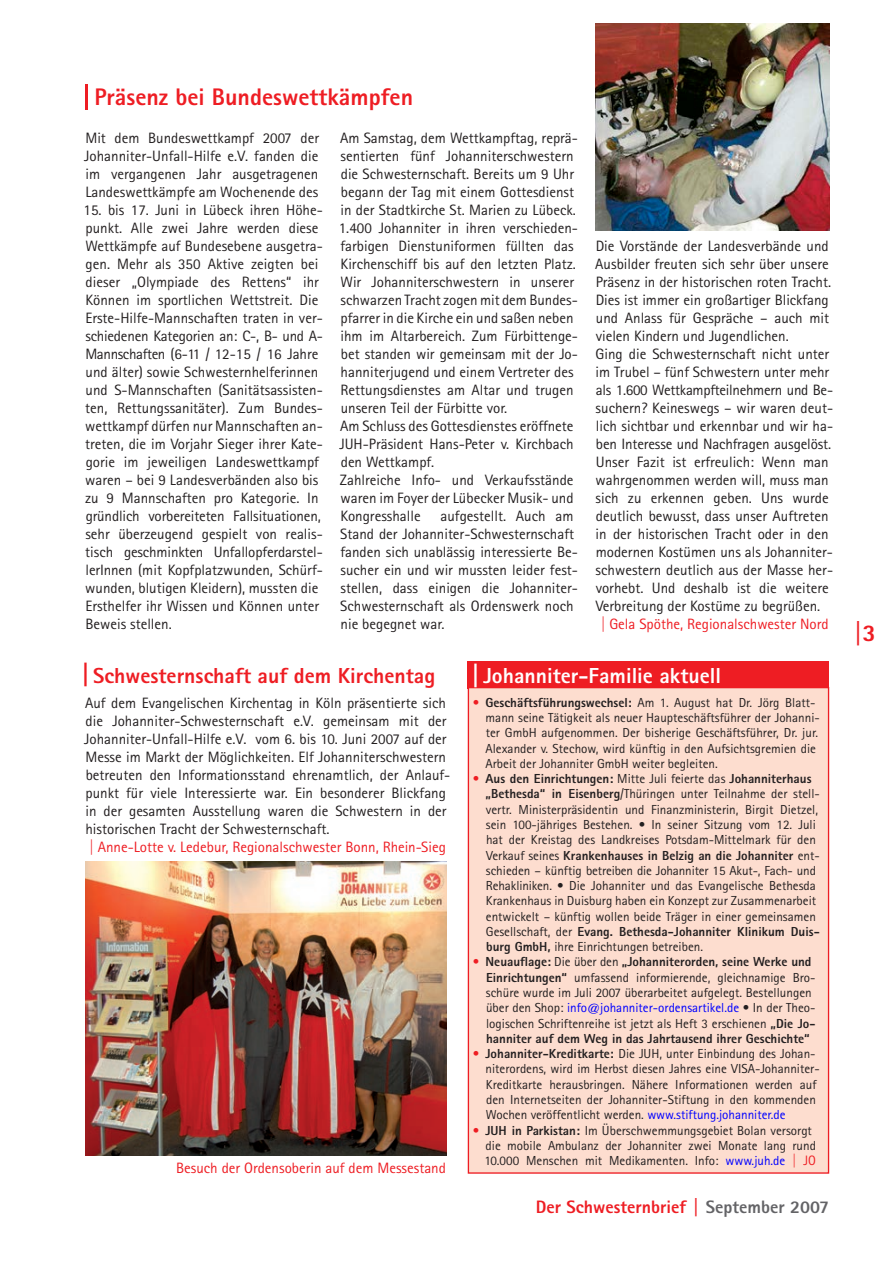
<style>
.page{position:relative;width:893px;height:1263px;background:#fff}
.page>*{position:absolute;margin:0;border:0;box-sizing:border-box;transform-origin:0 0}
.t1{font:800 24px "Agfa Rotis Sans Serif";color:#ee1d23}
.t2{font:800 24px "Agfa Rotis Sans Serif";color:#ee1d23;scale:1.5 1}
.t3{font:800 21.75px "Agfa Rotis Sans Serif";color:#ee1d23}
.t4{font:800 21.75px "Agfa Rotis Sans Serif";color:#fff}
.t5{font:800 18px "Agfa Rotis Sans Serif";color:#ee1d23}
.t6{font:15px/18px "Agfa Rotis Sans Serif";color:#231f20}
.t7{font:15px "Agfa Rotis Sans Serif";color:#ee1d23}
.t8{font:15px "Agfa Rotis Sans Serif";letter-spacing:-.02em;color:#231f20}
.t9{font:13.05px/15.3px "Agfa Rotis Sans Serif";color:#231f20}
.s1{font-size:25.5px}
.s2{font-size:23.25px}
.s3{font-size:15.15px}
.s4{color:#ee1d23}
.s5{font-weight:800}
.s6{color:#00f}
.s7{font-size:13.65px;color:#ee1d23}
.s8{color:#636366}
</style>
<div class="page">
<img style="left:85px;top:861px;width:361px;height:294px">
<div style="left:468px;top:661px;width:361px;height:28px;background:#ee1d23"></div>
<div style="left:467px;top:686px;width:363px;height:488px;background:#fdddcf"></div>
<img style="left:595px;top:23px;width:234px;height:207px">
<h1 class="t1" style="left:78px;top:82px;width:337px"><span class="s1">|</span>Präsenz bei Bundeswettkämpfen</h1>
<p class="t6" style="left:339px;top:129px;width:241px">Am Samstag, dem Wettkampftag, reprä&shy;sentierten fünf Johanniterschwestern die Schwesternschaft. Bereits um 9 Uhr begann der Tag mit einem Gottesdienst in der Stadtkirche St. Marien zu Lübeck.<br>1.400 Johanniter in ihren verschieden&shy;farbigen Dienstuniformen füllten das Kirchenschiff bis auf den letzten Platz.<br>Wir Johanniterschwestern in unserer schwarzen Tracht zogen mit dem Bundes&shy;pfarrer in die Kirche ein und saßen neben ihm im Altarbereich. Zum Fürbittenge&shy;bet standen wir gemeinsam mit der Jo&shy;hanniterjugend und einem Vertreter des Rettungsdienstes am Altar und trugen unseren Teil der Fürbitte vor.<br>Am Schluss des Gottesdienstes eröffnete JUH-Präsident Hans-Peter v. Kirchbach den Wettkampf.<br>Zahlreiche Info- und Verkaufsstände waren im Foyer der Lübecker Musik- und Kongresshalle</p>
<p class="t6" style="left:84px;top:129px;width:236px;text-align:justify">Mit dem Bundeswettkampf 2007 der Johanniter-Unfall-Hilfe e.V. fanden die im vergangenen Jahr ausgetragenen Landeswettkämpfe am Wochenende des</p>
<p class="t6" style="left:84px;top:201px;width:241px">15. bis 17. Juni in Lübeck ihren Höhe&shy;punkt. Alle zwei Jahre werden diese Wettkämpfe auf Bundesebene ausgetra&shy;gen. Mehr als 350 Aktive zeigten bei dieser „Olympiade des Rettens“ ihr Können im sportlichen Wettstreit. Die Erste-Hilfe-Mannschaften traten in ver&shy;schiedenen Kategorien an: C-, B- und A-Mannschaften (6-11 / 12-15 / 16 Jahre und älter) sowie Schwesternhelferinnen und S-Mannschaften (Sanitätsassisten&shy;ten, Rettungssanitäter). Zum Bundes&shy;wettkampf dürfen nur Mannschaften an&shy;treten, die im Vorjahr Sieger ihrer Kate&shy;gorie im jeweiligen Landeswettkampf waren – bei 9 Landesverbänden also bis zu 9 Mannschaften pro Kategorie. In gründlich vorbereiteten Fallsituationen, sehr überzeugend gespielt von realis&shy;tisch geschminkten Unfallopferdarstel&shy;lerInnen (mit Kopfplatzwunden, Schürf&shy;wunden, blutigen Kleidern), mussten die Ersthelfer ihr Wissen und Können unter Beweis stellen.</p>
<h2 class="t3" style="left:78px;top:661px;width:359px"><span class="s2">|</span>Schwesternschaft auf dem Kirchentag</h2>
<p class="t6" style="left:596px;top:237px;width:235px">Die Vorstände der Landesverbände und</p>
<p class="t6" style="left:595px;top:255px;width:235px">Ausbilder freuten sich sehr über unsere</p>
<p class="t6" style="left:596px;top:273px;width:237px">Präsenz in der historischen roten Tracht.</p>
<p class="t6" style="left:596px;top:291px;width:234px">Dies ist immer ein großartiger Blickfang</p>
<p class="t6" style="left:596px;top:309px;width:235px">und Anlass für Gespräche – auch mit</p>
<p class="t6" style="left:596px;top:327px;width:195px">vielen Kindern und Jugendlichen.</p>
<p class="t6" style="left:596px;top:345px;width:235px">Ging die Schwesternschaft nicht unter</p>
<p class="t6" style="left:596px;top:363px;width:235px">im Trubel – fünf Schwestern unter mehr</p>
<p class="t8" style="left:596px;top:381px;width:239px">als 1.600 Wettkampfteilnehmern und Be-</p>
<p class="t6" style="left:596px;top:399px;width:239px">suchern? Keineswegs – wir waren deut-</p>
<p class="t6" style="left:596px;top:417px;width:239px">lich sichtbar und erkennbar und wir ha-</p>
<p class="t6" style="left:596px;top:435px;width:237px">ben Interesse und Nachfragen ausgelöst.</p>
<p class="t6" style="left:596px;top:453px;width:234px">Unser Fazit ist erfreulich: Wenn man</p>
<p class="t6" style="left:596px;top:471px;width:235px">wahrgenommen werden will, muss man</p>
<p class="t6" style="left:596px;top:489px;width:235px">sich zu erkennen geben. Uns wurde</p>
<p class="t6" style="left:596px;top:507px;width:234px">deutlich bewusst, dass unser Auftreten</p>
<p class="t6" style="left:596px;top:525px;width:235px">in der historischen Tracht oder in den</p>
<p class="t6" style="left:596px;top:543px;width:239px">modernen Kostümen uns als Johanniter-</p>
<p class="t6" style="left:596px;top:561px;width:239px">schwestern deutlich aus der Masse her-</p>
<p class="t6" style="left:596px;top:579px;width:235px">vorhebt. Und deshalb ist die weitere</p>
<p class="t6" style="left:596px;top:597px;width:226px">Verbreitung der Kostüme zu begrüßen.</p>
<p class="t7" style="left:601px;top:615px;width:230px"><span class="s3">|</span> Gela Spöthe, Regionalschwester Nord</p>
<p class="t6" style="left:340px;top:507px;width:239px;text-indent:100px">aufgestellt. Auch am Stand der Johanniter-Schwesternschaft fanden sich unablässig interessierte Be&shy;sucher ein und wir mussten leider fest&shy;stellen, dass einigen die Johanniter-Schwesternschaft als Ordenswerk noch nie begegnet war.</p>
<h2 class="t4" style="left:468px;top:662px;width:255px"><span class="s2">|</span>Johanniter-Familie aktuell</h2>
<p class="t6" style="left:85px;top:693px;width:362px">Auf dem Evangelischen Kirchentag in Köln präsentierte sich</p>
<p class="t6" style="left:86px;top:711px;width:362px">die Johanniter-Schwesternschaft e.V. gemeinsam mit der</p>
<p class="t6" style="left:84px;top:729px;width:364px">Johanniter-Unfall-Hilfe e.V. vom 6. bis 10. Juni 2007 auf der</p>
<p class="t6" style="left:85px;top:747px;width:362px">Messe im Markt der Möglichkeiten. Elf Johanniterschwestern</p>
<p class="t6" style="left:86px;top:765px;width:366px">betreuten den Informationsstand ehrenamtlich, der Anlauf-</p>
<p class="t6" style="left:85px;top:783px;width:362px">punkt für viele Interessierte war. Ein besonderer Blickfang</p>
<p class="t6" style="left:85px;top:801px;width:363px">in der gesamten Ausstellung waren die Schwestern in der</p>
<p class="t6" style="left:85px;top:819px;width:246px">historischen Tracht der Schwesternschaft.</p>
<p class="t7" style="left:89px;top:838px;width:358px"><span class="s3">|</span> Anne-Lotte v. Ledebur, Regionalschwester Bonn, Rhein-Sieg</p>
<p class="t7" style="left:176px;top:1159px;width:271px">Besuch der Ordensoberin auf dem Messestand</p>
<p class="t9" style="left:485px;top:694px;width:336px;text-indent:-13px"><span class="s4">•</span> <span class="s5">Geschäftsführungswechsel:</span> Am 1. August hat Dr. Jörg Blatt&shy;mann seine Tätigkeit als neuer Haupteschäftsführer der Johanni&shy;ter GmbH aufgenommen. Der bisherige Geschäftsführer, Dr. jur.<br>Alexander v. Stechow, wird künftig in den Aufsichtsgremien die Arbeit der Johanniter GmbH weiter begleiten.</p>
<p class="t9" style="left:486px;top:771px;width:336px;text-indent:-13px"><span class="s4">•</span> <span class="s5">Aus den Einrichtungen:</span> Mitte Juli feierte das <span class="s5">Johanniterhaus „Bethesda“ in Eisenberg</span>/Thüringen unter Teilnahme der stell&shy;vertr. Ministerpräsidentin und Finanzministerin, Birgit Dietzel, sein 100-jähriges Bestehen. • In seiner Sitzung vom 12. Juli hat der Kreistag des Landkreises Potsdam-Mittelmark für den Verkauf seines <span class="s5">Krankenhauses in Belzig an die Johanniter</span> ent&shy;schieden – künftig betreiben die Johanniter 15 Akut-, Fach- und Rehakliniken. • Die Johanniter und das Evangelische Bethesda Krankenhaus in Duisburg haben ein Konzept zur Zusammenarbeit entwickelt – künftig wollen beide Träger in einer gemeinsamen Gesellschaft, der <span class="s5">Evang. Bethesda-Johanniter Klinikum Duis&shy;burg GmbH,</span> ihre Einrichtungen betreiben.</p>
<p class="t9" style="left:486px;top:954px;width:331px;text-indent:-13px"><span class="s4">•</span> <span class="s5">Neuauflage:</span> Die über den <span class="s5">„Johanniterorden, seine Werke und Einrichtungen“</span> umfassend informierende, gleichnamige Bro&shy;schüre wurde im Juli 2007 überarbeitet aufgelegt. Bestellungen über den Shop: <span class="s6">info@johanniter-ordensartikel.de</span> • In der Theo&shy;logischen Schriftenreihe ist jetzt als Heft 3 erschienen <span class="s5">„Die Jo&shy;hanniter auf dem Weg in das Jahrtausend ihrer Geschichte“</span></p>
<p class="t9" style="left:486px;top:1046px;width:336px;text-indent:-13px"><span class="s4">•</span> <span class="s5">Johanniter-Kreditkarte:</span> Die JUH, unter Einbindung des Johan&shy;niterordens, wird im Herbst diesen Jahres eine VISA-Johanniter-Kreditkarte herausbringen. Nähere Informationen werden auf den Internetseiten der Johanniter-Stiftung in den kommenden Wochen veröffentlicht werden. <span class="s6">www.stiftung.johanniter.de</span></p>
<p class="t9" style="left:484px;top:1122px;width:333px;text-indent:-12px"><span class="s4">•</span> <span class="s5">JUH in Parkistan:</span> Im Überschwemmungsgebiet Bolan versorgt die mobile Ambulanz der Johanniter zwei Monate lang rund<br>10.000 Menschen mit Medikamenten. Info: <span class="s6">www.juh.de</span> <span class="s7">| JO</span></p>
<p class="t5" style="left:536px;top:1196px;width:295px">Der Schwesternbrief | <span class="s8">September 2007</span></p>
<h1 class="t2" style="left:852px;top:617px;width:17px">|3</h1>
</div>
